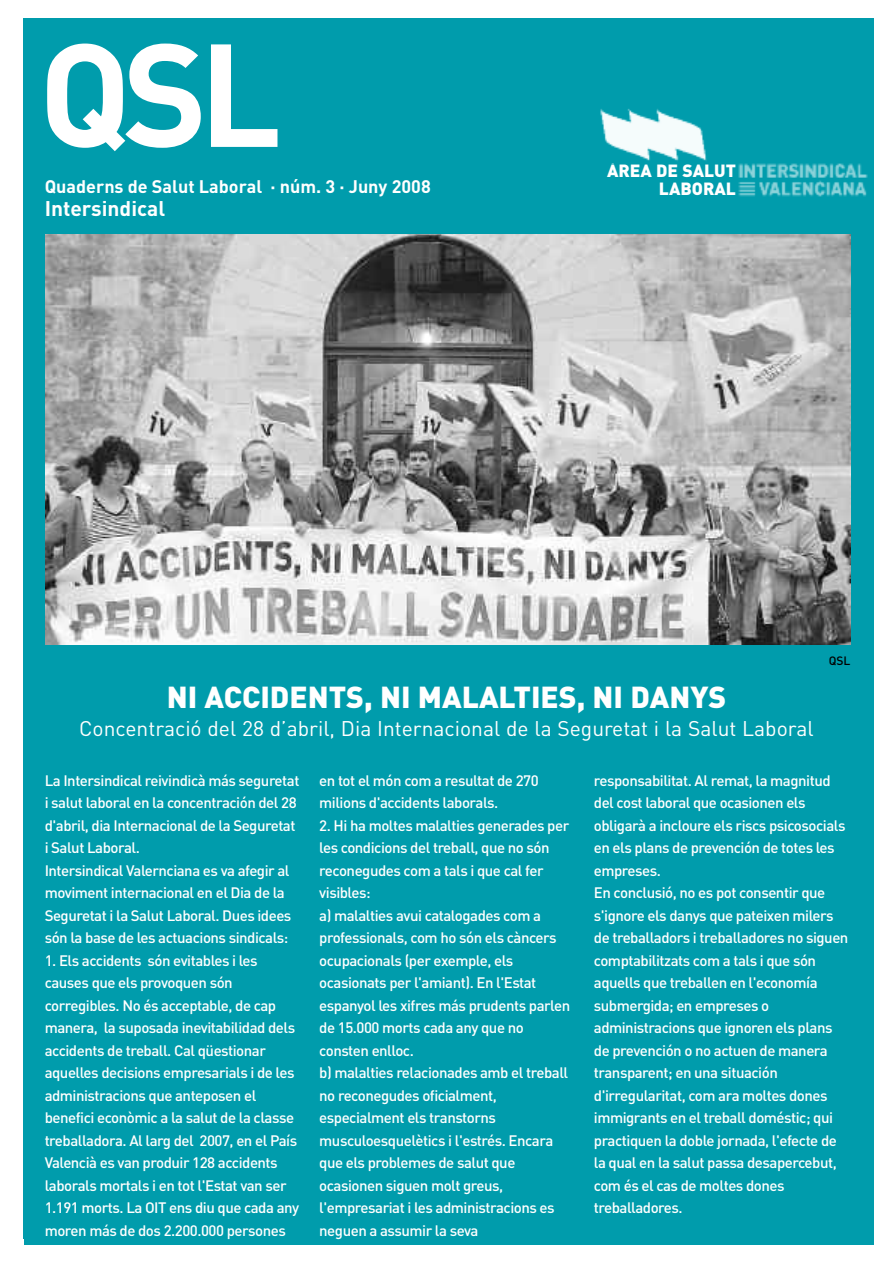
<style>
.page{position:relative;width:893px;height:1263px;background:#fff}
.page>*{position:absolute;margin:0;border:0;box-sizing:border-box;transform-origin:0 0}
.t1{font:700 144px "DIN";color:#fff}
.t2{font:900 30px "DIN";color:#fff}
.t3{font:21px "DIN";color:#fff}
.t4{font:700 21px "DIN";color:#fff}
.t5{font:700 18px "DIN";color:#fff}
.t6{font:900 17.4px/17.4px "DIN";color:#fff;text-align:right}
.t7{font:500 15px/22.5px "DIN";letter-spacing:-.03em;color:#fff}
.t8{font:500 12px "DIN";color:#000}
</style>
<div class="page">
<div style="left:24px;top:18px;width:849px;height:1227px;background:#009cac"></div>
<img style="left:600px;top:108px;width:107px;height:53px">
<img style="left:738px;top:163px;width:130px;height:34px">
<img style="left:46px;top:234px;width:804px;height:410px">
<h1 class="t1" style="left:39px;top:10px;width:245px">QSL</h1>
<p class="t5" style="left:45px;top:176px;width:388px">Quaderns de Salut Laboral · núm. 3 · Juny 2008</p>
<h3 class="t4" style="left:45px;top:196px;width:122px">Intersindical</h3>
<p class="t6" style="left:607px;top:162px;width:130px">ÀREA DE SALUT<br>LABORAL</p>
<h2 class="t2" style="left:167px;top:680px;width:561px">NI ACCIDENTS, NI MALALTIES, NI DANYS</h2>
<h3 class="t3" style="left:79px;top:716px;width:736px">Concentració del 28 d’abril, Dia Internacional de la Seguretat i la Salut Laboral</h3>
<p class="t8" style="left:829px;top:653px;width:23px">QSL</p>
<p class="t7" style="left:45px;top:768px;width:256px">La Intersindical reivindicà más seguretat i salut laboral en la concentración del 28 d'abril, dia Internacional de la Seguretat i Salut Laboral.<br>Intersindical Valernciana es va afegir al moviment internacional en el Dia de la Seguretat i la Salut Laboral. Dues idees són la base de les actuacions sindicals:</p>
<p class="t7" style="left:45px;top:948px;width:256px">1. Els accidents són evitables i les causes que els provoquen són corregibles. No és acceptable, de cap manera, la suposada inevitabilidad dels accidents de treball. Cal qüestionar aquelles decisions empresarials i de les administracions que anteposen el benefici econòmic a la salut de la classe treballadora. Al larg del 2007, en el País Valencià es van produir 128 accidents laborals mortals i en tot l'Estat van ser 1.191 morts. La OIT ens diu que cada any moren más de dos 2.200.000 persones</p>
<p class="t7" style="left:319px;top:768px;width:221px">en tot el món com a resultat de 270 milions d'accidents laborals.</p>
<p class="t7" style="left:319px;top:813px;width:252px">2. Hi ha moltes malalties generades per les condicions del treball, que no són reconegudes com a tals i que cal fer visibles:<br>a) malalties avui catalogades com a professionals, com ho són els càncers ocupacionals (per exemple, els ocasionats per l'amiant). En l'Estat espanyol les xifres más prudents parlen de 15.000 morts cada any que no consten enlloc.<br>b) malalties relacionades amb el treball no reconegudes oficialment, especialment els transtorns musculoesquelètics i l'estrés. Encara que els problemes de salut que ocasionen siguen molt greus, l'empresariat i les administracions es neguen a assumir la seva</p>
<p class="t7" style="left:594px;top:768px;width:256px">responsabilitat. Al remat, la magnitud del cost laboral que ocasionen els obligarà a incloure els riscs psicosocials en els plans de prevención de totes les empreses.<br>En conclusió, no es pot consentir que s'ignore els danys que pateixen milers de treballadors i treballadores no siguen comptabilitzats com a tals i que són aquells que treballen en l'economía submergida; en empreses o administracions que ignoren els plans de prevención o no actuen de manera transparent; en una situación d'irregularitat, com ara moltes dones immigrants en el treball doméstic; qui practiquen la doble jornada, l'efecte de la qual en la salut passa desapercebut, com és el cas de moltes dones treballadores.</p>
</div>
